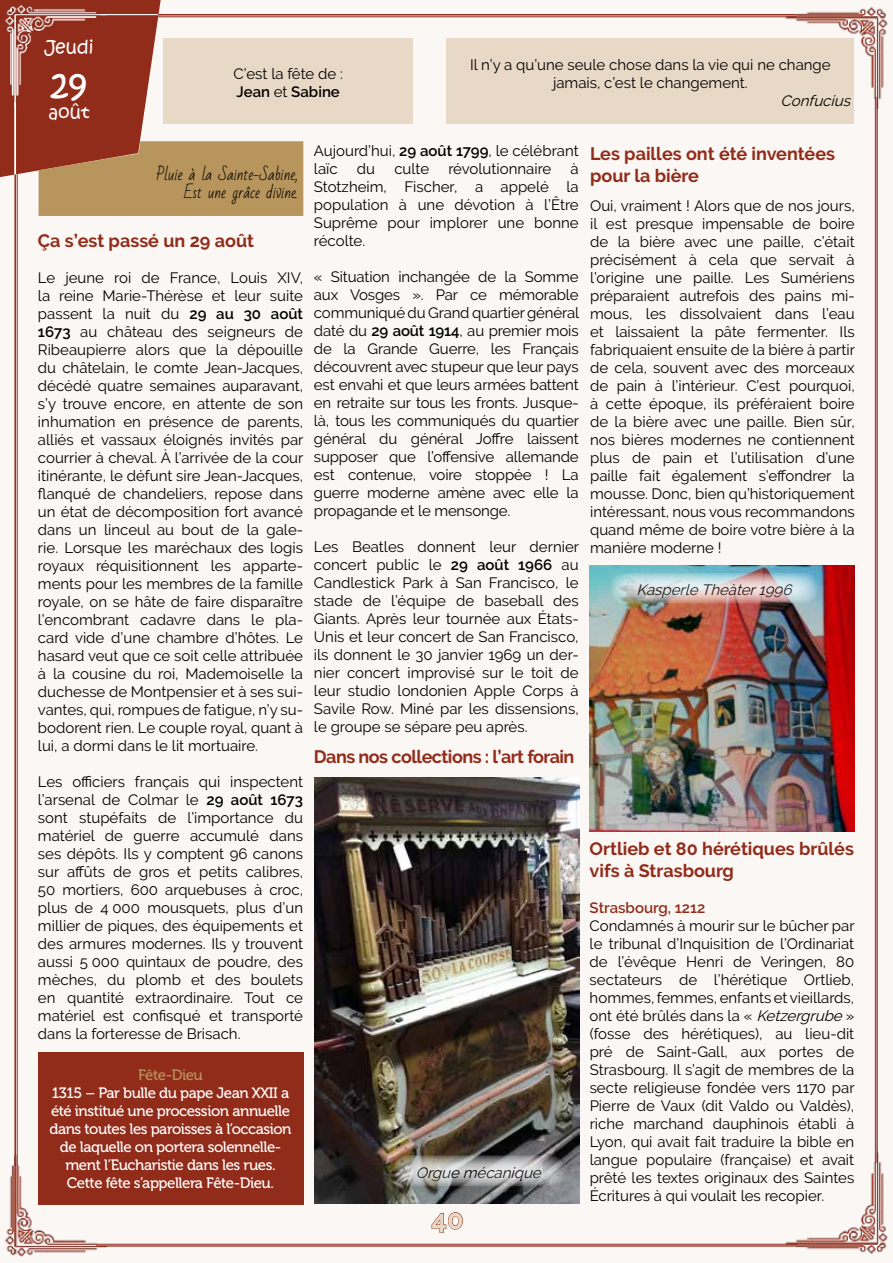
<style>
.page{position:relative;width:893px;height:1263px;background:#faf7f4}
.page>*{position:absolute;margin:0;border:0;box-sizing:border-box;transform-origin:0 0}
.t1{font:36px "Kristen ITC";color:#fff}
.t2{font:700 27px "Raleway";color:#e8d9c6}
.t3{font:700 18px/21.6px "Raleway";color:#922c1a}
.t4{font:700 18px "Raleway";letter-spacing:-.03em;color:#922c1a}
.t5{font:18px "Kristen ITC";color:#fff}
.t6{font:15px/18px "Raleway";color:#000;text-align:justify}
.t7{font:15px/18px "Museo 500";letter-spacing:-.03em;color:#fff;text-align:center}
.t8{font:italic 15px "Raleway";color:#000}
.t9{font:15px/18px "Bad Script";color:#000;text-align:right}
.t10{font:600 15px "Raleway";color:#922c1a}
.t11{font:15px "Museo 500";letter-spacing:-.03em;color:#b7955d}
.s1{font-weight:600}
.s2{font-style:italic}
</style>
<div class="page">
<hr style="left:17px;top:174px;width:1px;height:992px;background:#922c1a">
<hr style="left:14px;top:174px;width:2px;height:992px;background:#922c1a">
<hr style="left:876px;top:97px;width:2px;height:1066px;background:#922c1a">
<hr style="left:875px;top:97px;width:1px;height:1066px;background:#922c1a">
<img style="left:780px;top:7px;width:108px;height:108px">
<hr style="left:158px;top:17px;width:639px;height:1px;background:#922c1a">
<hr style="left:158px;top:14px;width:639px;height:2px;background:#922c1a">
<img style="left:5px;top:1149px;width:109px;height:108px">
<img style="left:780px;top:1145px;width:108px;height:109px">
<hr style="left:96px;top:1244px;width:701px;height:1px;background:#922c1a">
<hr style="left:96px;top:1245px;width:701px;height:1px;background:#922c1a">
<svg style="left:431px;top:1212px;width:32px;height:21px"></svg>
<div style="left:163px;top:38px;width:250px;height:86px;background:#e8d9c6"></div>
<div style="left:446px;top:38px;width:408px;height:86px;background:#e8d9c6"></div>
<svg style="left:0;top:0;width:303px;height:216px"></svg>
<img style="left:590px;top:566px;width:264px;height:265px">
<img style="left:611px;top:573px;width:207px;height:31px;border-radius:14px">
<img style="left:314px;top:777px;width:265px;height:426px">
<svg style="left:394px;top:1155px;width:170px;height:31px;background:#aeacaa"></svg>
<div style="left:38px;top:1052px;width:265px;height:152px;background:#922c1a"></div>
<p class="t5" style="left:44px;top:36px;width:51px">Jeudi</p>
<h1 class="t1" style="left:51px;top:61px;width:38px">29</h1>
<p class="t5" style="left:49px;top:101px;width:43px">août</p>
<p class="t6" style="left:233px;top:65px;width:111px">C’est la fête de :<br><span class="s1">Jean</span> et <span class="s1">Sabine</span></p>
<p class="t6" style="left:470px;top:56px;width:362px;text-align:center">Il n’y a qu’une seule chose dans la vie qui ne change jamais, c’est le changement.</p>
<p class="t8" style="left:780px;top:92px;width:76px">Confucius</p>
<p class="t9" style="left:156px;top:165px;width:143px">Pluie à la Sainte-Sabine,<br>Est une grâce divine.</p>
<p class="t3" style="left:38px;top:229px;width:218px">Ça s’est passé un 29 août</p>
<p class="t6" style="left:38px;top:268px;width:267px">Le jeune roi de France, Louis XIV, la reine Marie-Thérèse et leur suite passent la nuit du <span class="s1">29 au 30 août 1673</span> au château des seigneurs de Ribeaupierre alors que la dépouille du châtelain, le comte Jean-Jacques, décédé quatre semaines auparavant, s’y trouve encore, en attente de son inhumation en présence de parents, alliés et vassaux éloignés invités par courrier à cheval. À l’arrivée de la cour itinérante, le défunt sire Jean-Jacques, flanqué de chandeliers, repose dans un état de décomposition fort avancé dans un linceul au bout de la gale&shy;rie. Lorsque les maréchaux des logis royaux réquisitionnent les apparte&shy;ments pour les membres de la famille royale, on se hâte de faire disparaître l’encombrant cadavre dans le pla&shy;card vide d’une chambre d’hôtes. Le hasard veut que ce soit celle attribuée à la cousine du roi, Mademoiselle la duchesse de Montpensier et à ses sui&shy;vantes, qui, rompues de fatigue, n’y su&shy;bodorent rien. Le couple royal, quant à lui, a dormi dans le lit mortuaire.</p>
<p class="t6" style="left:38px;top:772px;width:267px">Les officiers français qui inspectent l’arsenal de Colmar le <span class="s1">29 août 1673 </span>sont stupéfaits de l’importance du matériel de guerre accumulé dans ses dépôts. Ils y comptent 96 canons sur affûts de gros et petits calibres, 50 mortiers, 600 arquebuses à croc, plus de 4 000 mousquets, plus d’un millier de piques, des équipements et des armures modernes. Ils y trouvent aussi 5 000 quintaux de poudre, des mèches, du plomb et des boulets en quantité extraordinaire. Tout ce matériel est confisqué et transporté dans la forteresse de Brisach.</p>
<p class="t11" style="left:138px;top:1067px;width:66px">Fête-Dieu</p>
<p class="t7" style="left:49px;top:1084px;width:244px">1315 – Par bulle du pape Jean XXII a été institué une procession annuelle dans toutes les paroisses à l’occasion de laquelle on portera solennelle&shy;ment l’Eucharistie dans les rues.<br>Cette fête s’appellera Fête-Dieu.</p>
<p class="t6" style="left:314px;top:142px;width:266px">Aujourd’hui, <span class="s1">29 août 1799</span>, le célébrant laïc</p>
<p class="t6" style="left:314px;top:160px;width:266px;text-indent:257px">à Stotzheim, Fischer, a appelé la population à une dévotion à l’Être Suprême pour implorer une bonne récolte.</p>
<p class="t6" style="left:314px;top:268px;width:267px">« Situation inchangée de la Somme aux Vosges ». Par ce mémorable communiqué du Grand quartier général daté du <span class="s1">29 août 1914</span>, au premier mois de la Grande Guerre, les Français découvrent avec stupeur que leur pays est envahi et que leurs armées battent en retraite sur tous les fronts. Jusque&shy;là, tous les communiqués du quartier général du général Joffre laissent supposer que l’offensive allemande est contenue, voire stoppée ! La guerre moderne amène avec elle la propagande et le mensonge.</p>
<p class="t6" style="left:314px;top:538px;width:267px">Les Beatles donnent leur dernier concert public le <span class="s1">29 août 1966</span> au Candlestick Park à San Francisco, le stade de l’équipe de baseball des Giants. Après leur tournée aux États-Unis et leur concert de San Francisco, ils donnent le 30 janvier 1969 un der&shy;nier concert improvisé sur le toit de leur studio londonien Apple Corps à Savile Row. Miné par les dissensions, le groupe se sépare peu après.</p>
<p class="t6" style="left:357px;top:160px;width:20px">du</p>
<p class="t6" style="left:394px;top:160px;width:36px">culte</p>
<p class="t6" style="left:448px;top:160px;width:104px">révolutionnaire</p>
<p class="t4" style="left:314px;top:747px;width:262px">Dans nos collections : l’art forain</p>
<p class="t3" style="left:590px;top:143px;width:246px">Les pailles ont été inventées pour la bière</p>
<p class="t6" style="left:590px;top:196px;width:266px">Oui, vraiment ! Alors que de nos jours, il est presque impensable de boire de la bière avec une paille, c’était précisément à cela que servait à l’origine une paille. Les Sumériens préparaient autrefois des pains mi&shy;mous, les dissolvaient dans l’eau et laissaient la pâte fermenter. Ils fabriquaient ensuite de la bière à partir de cela, souvent avec des morceaux de pain à l’intérieur. C’est pourquoi, à cette époque, ils préféraient boire de la bière avec une paille. Bien sûr, nos bières modernes ne contiennent plus de pain et l’utilisation d’une paille fait également s’effondrer la mousse. Donc, bien qu’historiquement intéressant, nous vous recommandons quand même de boire votre bière à la manière moderne !</p>
<p class="t8" style="left:636px;top:581px;width:161px">Kasperle Theàter1996</p>
<p class="t8" style="left:416px;top:1164px;width:131px">Orgue mécanique</p>
<h2 class="t2" style="left:431px;top:1204px;width:34px">40</h2>
<p class="t3" style="left:590px;top:838px;width:266px">Ortlieb et 80 hérétiques brûlés vifs à Strasbourg</p>
<p class="t10" style="left:590px;top:899px;width:117px">Strasbourg, 1212</p>
<p class="t6" style="left:590px;top:917px;width:266px">Condamnés à mourir sur le bûcher par le tribunal d’Inquisition de l’Ordinariat de l’évêque Henri de Veringen, 80 sectateurs de l’hérétique Ortlieb, hommes, femmes, enfants et vieillards, ont été brûlés dans la « <span class="s2">Ketzergrube</span> » (fosse des hérétiques), au lieu-dit pré de Saint-Gall, aux portes de Strasbourg. Il s’agit de membres de la secte religieuse fondée vers 1170 par Pierre de Vaux (dit Valdo ou Valdès), riche marchand dauphinois établi à Lyon, qui avait fait traduire la bible en langue populaire (française) et avait prêté les textes originaux des Saintes Écritures à qui voulait les recopier.</p>
</div>
